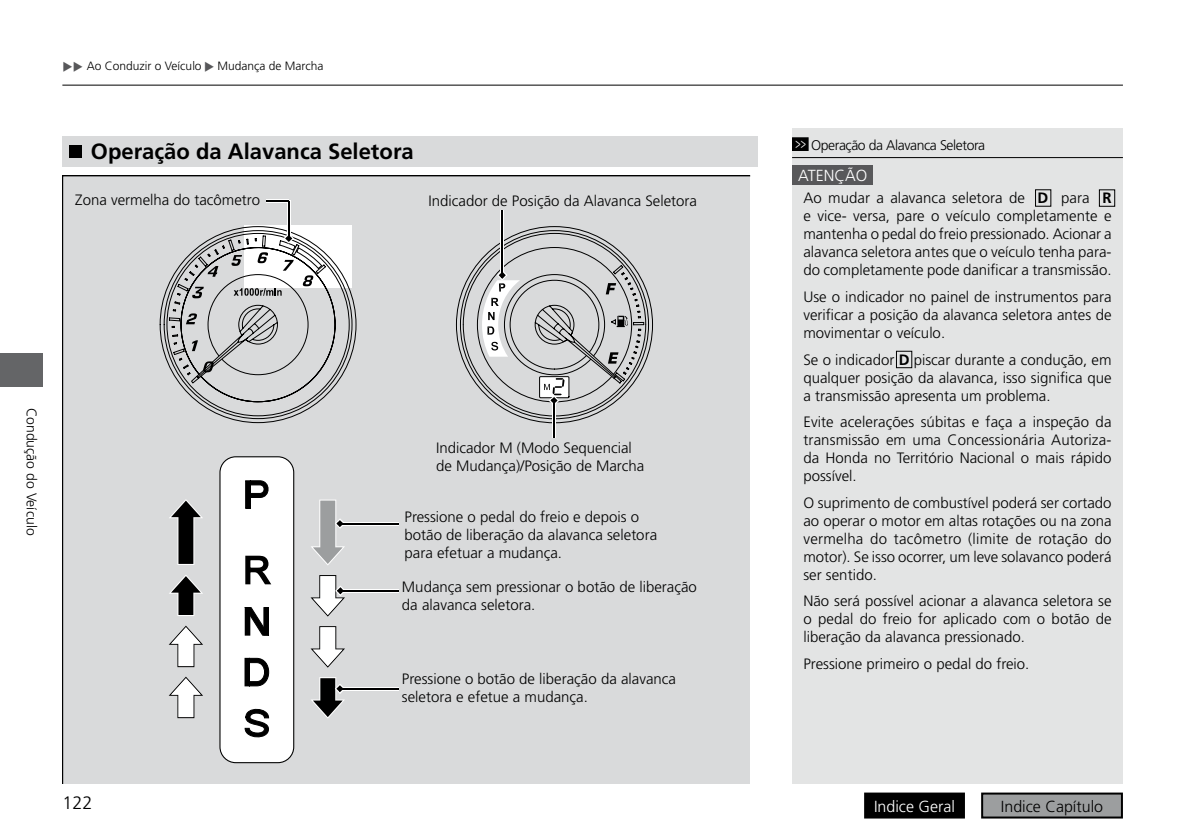
<style>
.page{position:relative;width:1191px;height:840px;background:#fff}
.page>*{position:absolute;margin:0;border:0;box-sizing:border-box;transform-origin:0 0}
.t1{font:700 22px "Frutiger";color:#000}
.t2{font:300 18px "Frutiger";color:#000}
.t3{font:300 16px "Frutiger";color:#fff}
.t4{font:300 16px "Frutiger";color:#000}
.t5{font:300 15px/18px "Frutiger";color:#000;text-align:justify}
.t6{font:300 14px "Frutiger";letter-spacing:-.03em;color:#000}
.t7{font:300 14px "Frutiger";color:#000}
.t8{font:300 12px "Frutiger";color:#000}
.s1{color:#58585a}
.s2{font-size:14.4px;color:#fff}
.s3{font-weight:700}
</style>
<div class="page">
<hr style="left:62px;top:85px;width:1061px;height:1px;background:#000">
<div style="left:0;top:353px;width:42px;height:34px;background:#646567"></div>
<div style="left:865px;top:793px;width:99px;height:24px;background:#000"></div>
<div style="left:864px;top:792px;width:101px;height:26px;border:2px solid #000"></div>
<div style="left:982px;top:793px;width:140px;height:24px;background:#9c9e9f"></div>
<div style="left:981px;top:792px;width:142px;height:26px;border:2px solid #000"></div>
<div style="left:792px;top:128px;width:331px;height:654px;background:#e3e4e4"></div>
<div style="left:63px;top:176px;width:687px;height:606px;background:#d9dadb"></div>
<div style="left:220px;top:456px;width:74px;height:306px;background:#fff;border-radius:16px"></div>
<div style="left:219px;top:456px;width:75px;height:306px;border:1px solid #000;border-radius:16px"></div>
<svg style="left:310px;top:625px;width:35px;height:42px"></svg>
<svg style="left:169px;top:499px;width:34px;height:65px;background:#7f7f80"></svg>
<svg style="left:169px;top:574px;width:34px;height:41px"></svg>
<svg style="left:169px;top:676px;width:34px;height:41px"></svg>
<hr style="left:246px;top:480px;width:4px;height:28px;background:#000">
<div style="left:245px;top:480px;width:6px;height:28px;border:1px solid #000"></div>
<svg style="left:250px;top:480px;width:19px;height:17px"></svg>
<svg style="left:245px;top:607px;width:19px;height:28px"></svg>
<hr style="left:264px;top:607px;width:4px;height:27px;background:#000">
<div style="left:264px;top:607px;width:5px;height:28px;border:1px solid #000"></div>
<hr style="left:245px;top:658px;width:4px;height:27px;background:#000">
<svg style="left:249px;top:657px;width:21px;height:28px"></svg>
<svg style="left:244px;top:708px;width:25px;height:30px"></svg>
<svg style="left:245px;top:555px;width:27px;height:30px"></svg>
<svg style="left:169px;top:625px;width:34px;height:41px"></svg>
<hr style="left:62px;top:175px;width:688px;height:1px;background:#000">
<hr style="left:62px;top:175px;width:1px;height:607px;background:#000">
<hr style="left:287px;top:200px;width:3px;height:37px;background:#fff">
<hr style="left:266px;top:200px;width:23px;height:3px;background:#fff">
<svg style="left:160px;top:226px;width:196px;height:197px;background:#c5c5c6"></svg>
<hr style="left:288px;top:201px;width:1px;height:36px;background:#000">
<svg style="left:266px;top:201px;width:22px;height:1px"></svg>
<hr style="left:501px;top:211px;width:3px;height:63px;background:#fff">
<hr style="left:502px;top:211px;width:1px;height:63px;background:#000">
<svg style="left:552px;top:423px;width:4px;height:14px"></svg>
<svg style="left:456px;top:226px;width:197px;height:197px;background:#c3c4c5"></svg>
<hr style="left:553px;top:401px;width:1px;height:36px;background:#000">
<svg style="left:345px;top:521px;width:53px;height:4px"></svg>
<svg style="left:310px;top:499px;width:35px;height:66px;background:#c0c2c2"></svg>
<hr style="left:341px;top:523px;width:57px;height:1px;background:#000">
<svg style="left:345px;top:686px;width:53px;height:4px"></svg>
<svg style="left:310px;top:676px;width:35px;height:42px"></svg>
<hr style="left:341px;top:687px;width:57px;height:1px;background:#000">
<hr style="left:341px;top:589px;width:58px;height:3px;background:#fff">
<svg style="left:310px;top:574px;width:36px;height:42px"></svg>
<hr style="left:341px;top:590px;width:58px;height:1px;background:#000">
<div style="left:62px;top:136px;width:696px;height:30px;background:#d9dadb"></div>
<div style="left:70px;top:145px;width:12px;height:12px;background:#000"></div>
<div style="left:792px;top:138px;width:16px;height:12px;background:#000"></div>
<div style="left:792px;top:137px;width:16px;height:14px;border:1px solid #000"></div>
<hr style="left:792px;top:157px;width:331px;height:1px;background:#000">
<div style="left:792px;top:165px;width:81px;height:20px;background:#58585a"></div>
<div style="left:1035px;top:189px;width:16px;height:18px;border:1px solid #000"></div>
<div style="left:1098px;top:189px;width:17px;height:18px;border:1px solid #000"></div>
<div style="left:896px;top:350px;width:16px;height:18px;border:1px solid #000"></div>
<p class="t8" style="left:62px;top:59px;width:262px"><span class="s1">◆◆</span> Ao Conduzir o Veículo <span class="s1">◆</span> Mudança de Marcha</p>
<p class="t7" style="left:40px;top:407px;width:129px;rotate:90deg">Condução do Veículo</p>
<h1 class="t1" style="left:91px;top:138px;width:324px">Operação da Alavanca Seletora</h1>
<p class="t6" style="left:795px;top:137px;width:191px"><span class="s2">&gt;&gt;</span> Operação da Alavanca Seletora</p>
<p class="t3" style="left:798px;top:166px;width:71px">ATENÇÃO</p>
<p class="t5" style="left:803px;top:189px;width:310px">Ao mudar a alavanca seletora de <span class="s3">D</span> para <span class="s3">R </span>e vice- versa, pare o veículo completamente e mantenha o pedal do freio pressionado. Acionar a alavanca seletora antes que o veículo tenha para&shy;do completamente pode danificar a transmissão.</p>
<p class="t5" style="left:803px;top:287px;width:310px">Use o indicador no painel de instrumentos para verificar a posição da alavanca seletora antes de movimentar o veículo.</p>
<p class="t5" style="left:803px;top:350px;width:310px">Se o indicador <span class="s3">D</span> piscar durante a condução, em qualquer posição da alavanca, isso significa que a transmissão apresenta um problema.</p>
<p class="t5" style="left:803px;top:412px;width:309px">Evite acelerações súbitas e faça a inspeção da transmissão em uma Concessionária Autoriza&shy;da Honda no Território Nacional o mais rápido possível.</p>
<p class="t5" style="left:803px;top:493px;width:310px">O suprimento de combustível poderá ser cortado ao operar o motor em altas rotações ou na zona vermelha do tacômetro (limite de rotação do motor). Se isso ocorrer, um leve solavanco poderá ser sentido.</p>
<p class="t5" style="left:803px;top:591px;width:310px">Não será possível acionar a alavanca seletora se o pedal do freio for aplicado com o botão de liberação da alavanca pressionado.</p>
<p class="t5" style="left:803px;top:654px;width:227px">Pressione primeiro o pedal do freio.</p>
<p class="t5" style="left:75px;top:191px;width:186px">Zona vermelha do tacômetro</p>
<p class="t5" style="left:428px;top:191px;width:270px">Indicador de Posição da Alavanca Seletora</p>
<p class="t5" style="left:436px;top:439px;width:210px">Indicador M (Modo Sequencial de Mudança)/Posição de Marcha</p>
<p class="t5" style="left:404px;top:508px;width:254px;text-align:left">Pressione o pedal do freio e depois o botão de liberação da alavanca seletora para efetuar a mudança.</p>
<p class="t5" style="left:402px;top:577px;width:296px">Mudança sem pressionar o botão de liberação da alavanca seletora.</p>
<p class="t5" style="left:402px;top:669px;width:275px">Pressione o botão de liberação da alavanca seletora e efetue a mudança.</p>
<p class="t2" style="left:62px;top:791px;width:32px">122</p>
<p class="t3" style="left:874px;top:796px;width:82px">Indice Geral</p>
<p class="t4" style="left:1001px;top:796px;width:104px">Indice Capítulo</p>
</div>
